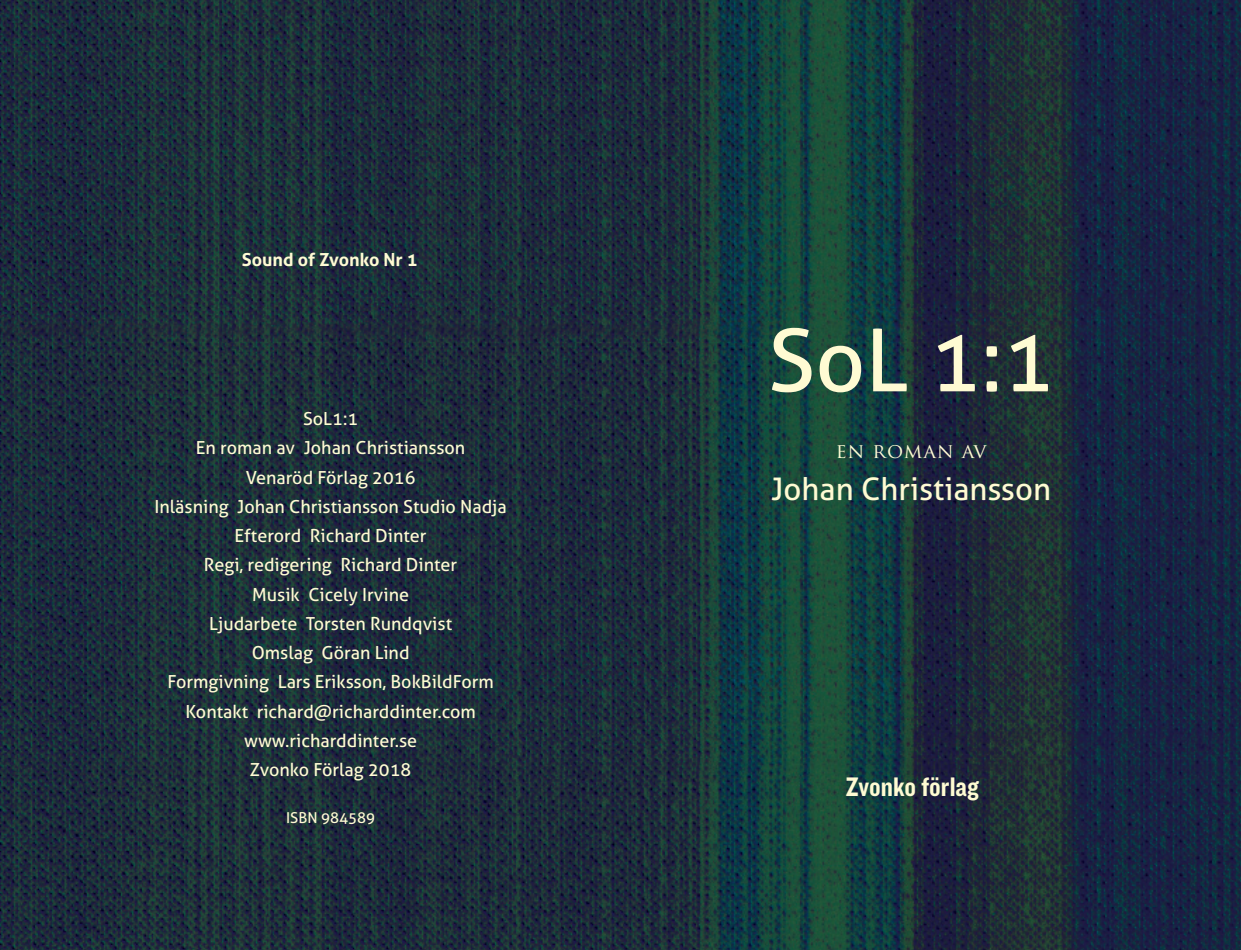
<style>
.page{position:relative;width:1241px;height:950px;background:#fff}
.page>*{position:absolute;margin:0;border:0;box-sizing:border-box;transform-origin:0 0}
.t1{font:86.75px "Aller";color:#fffbd3}
.t2{font:31.25px "Aller";color:#fffbd3}
.t3{font:27.75px "Knockout HTF50 Welterweight";color:#fffbd3}
.t4{font:20px "Trajan Pro";letter-spacing:.04em;color:#fffbd3}
.t5{font:18px/29.2px "Aller";color:#fffbd3;text-align:center}
.t6{font:700 18px "Aller";color:#fffbd3}
.t7{font:15px "Aller";color:#fffbd3}
</style>
<div class="page">
<img style="left:0;top:0;width:1240px;height:950px">
<p class="t6" style="left:242px;top:248px;width:177px">Sound of Zvonko Nr 1</p>
<p class="t5" style="left:154px;top:404px;width:354px">SoL1:1<br>En roman av Johan Christiansson<br>Venaröd Förlag 2016<br>Inläsning Johan Christiansson Studio Nadja<br>Efterord Richard Dinter<br>Regi, redigering Richard Dinter<br>Musik Cicely Irvine<br>Ljudarbete Torsten Rundqvist<br>Omslag Göran Lind<br>Formgivning Lars Eriksson, BokBildForm<br>Kontakt richard@richarddinter.com www.richarddinter.se<br>Zvonko Förlag 2018</p>
<p class="t7" style="left:286px;top:808px;width:91px">ISBN 984589</p>
<h1 class="t1" style="left:767px;top:308px;width:288px">SoL 1:1</h1>
<p class="t4" style="left:835px;top:438px;width:152px">EN ROMAN AV</p>
<h2 class="t2" style="left:771px;top:469px;width:281px">Johan Christiansson</h2>
<h3 class="t3" style="left:845px;top:771px;width:135px">Zvonko förlag</h3>
</div>
